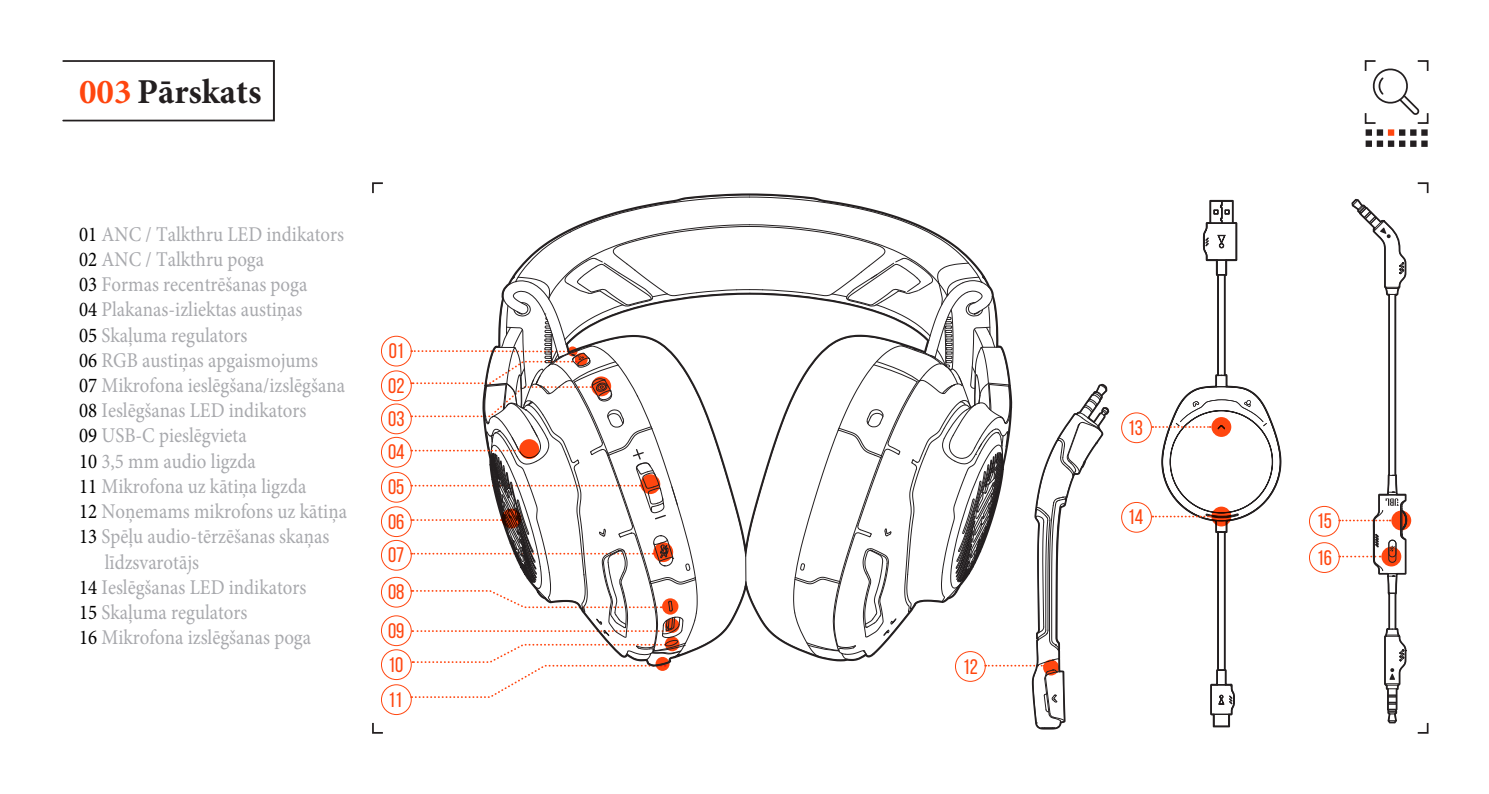
<style>
.page{position:relative;width:1489px;height:794px;background:#fff}
.page>*{position:absolute;margin:0;border:0;box-sizing:border-box;transform-origin:0 0}
.t1{font:700 35px "Minion Pro";color:#231f20}
.t2{font:21px "Minion Pro";color:#a8a9ad;scale:.9 1}
.t3{font:21px/33.9px "Bebas Neue";color:#ff460f}
.s1{color:#ff460f}
.s2{color:#000}
</style>
<div class="page">
<svg style="left:1202px;top:199px;width:80px;height:529px"></svg>
<svg style="left:1417px;top:182px;width:12px;height:12px"></svg>
<svg style="left:1417px;top:722px;width:12px;height:12px"></svg>
<svg style="left:372px;top:182px;width:11px;height:12px"></svg>
<svg style="left:372px;top:722px;width:11px;height:12px"></svg>
<div style="left:62px;top:60px;width:213px;height:61px;border:2px solid #231f20"></div>
<div style="left:381px;top:336px;width:30px;height:30px;border:1px solid #ff460f;border-radius:50%"></div>
<div style="left:381px;top:403px;width:30px;height:31px;border:1px solid #ff460f;border-radius:50%"></div>
<div style="left:381px;top:577px;width:30px;height:30px;border:1px solid #ff460f;border-radius:50%"></div>
<div style="left:381px;top:370px;width:30px;height:31px;border:1px solid #ff460f;border-radius:50%"></div>
<div style="left:381px;top:649px;width:30px;height:31px;border:1px solid #ff460f;border-radius:50%"></div>
<div style="left:381px;top:684px;width:30px;height:31px;border:1px solid #ff460f;border-radius:50%"></div>
<div style="left:381px;top:472px;width:30px;height:30px;border:1px solid #ff460f;border-radius:50%"></div>
<div style="left:381px;top:506px;width:30px;height:31px;border:1px solid #ff460f;border-radius:50%"></div>
<div style="left:381px;top:540px;width:30px;height:30px;border:1px solid #ff460f;border-radius:50%"></div>
<div style="left:381px;top:615px;width:30px;height:31px;border:1px solid #ff460f;border-radius:50%"></div>
<svg style="left:1364px;top:60px;width:65px;height:87px"></svg>
<div style="left:1121px;top:412px;width:30px;height:31px;border:1px solid #ff460f;border-radius:50%"></div>
<div style="left:1121px;top:502px;width:30px;height:30px;border:1px solid #ff460f;border-radius:50%"></div>
<svg style="left:1152px;top:375px;width:128px;height:158px"></svg>
<div style="left:381px;top:437px;width:30px;height:30px;border:1px solid #ff460f;border-radius:50%"></div>
<svg style="left:411px;top:194px;width:699px;height:536px"></svg>
<svg style="left:519px;top:439px;width:20px;height:20px"></svg>
<div style="left:1308px;top:506px;width:31px;height:30px;border:1px solid #ff460f;border-radius:50%"></div>
<svg style="left:1391px;top:510px;width:19px;height:20px"></svg>
<div style="left:1308px;top:542px;width:31px;height:31px;border:1px solid #ff460f;border-radius:50%"></div>
<svg style="left:1338px;top:198px;width:69px;height:526px"></svg>
<p class="t1" style="left:79px;top:67px;width:184px"><span class="s1">003</span> Pārskats</p>
<p class="t2" style="left:79px;top:220px;width:296px"><span class="s2">01</span> ANC / Talkthru LED indikators</p>
<p class="t2" style="left:79px;top:245px;width:207px"><span class="s2">02</span> ANC / Talkthru poga</p>
<p class="t2" style="left:79px;top:270px;width:255px"><span class="s2">03</span> Formas recentrēšanas poga</p>
<p class="t2" style="left:79px;top:296px;width:250px"><span class="s2">04</span> Plakanas-izliektas austiņas</p>
<p class="t2" style="left:79px;top:321px;width:189px"><span class="s2">05</span> Skaļuma regulators</p>
<p class="t2" style="left:79px;top:346px;width:267px"><span class="s2">06</span> RGB austiņas apgaismojums</p>
<p class="t2" style="left:79px;top:371px;width:297px"><span class="s2">07</span> Mikrofona ieslēgšana/izslēgšana</p>
<p class="t2" style="left:79px;top:396px;width:254px"><span class="s2">08</span> Ieslēgšanas LED indikators</p>
<p class="t2" style="left:79px;top:422px;width:188px"><span class="s2">09</span> USB-C pieslēgvieta</p>
<p class="t2" style="left:79px;top:447px;width:198px"><span class="s2">10</span> 3,5 mm audio ligzda</p>
<p class="t2" style="left:79px;top:472px;width:254px"><span class="s2">11</span> Mikrofona uz kātiņa ligzda</p>
<p class="t2" style="left:79px;top:497px;width:299px"><span class="s2">12</span> Noņemams mikrofons uz kātiņa</p>
<p class="t2" style="left:79px;top:522px;width:280px"><span class="s2">13</span> Spēļu audio-tērzēšanas skaņas</p>
<p class="t2" style="left:105px;top:548px;width:106px">līdzsvarotājs</p>
<p class="t2" style="left:79px;top:573px;width:254px"><span class="s2">14</span> Ieslēgšanas LED indikators</p>
<p class="t2" style="left:79px;top:598px;width:189px"><span class="s2">15</span> Skaļuma regulators</p>
<p class="t2" style="left:79px;top:623px;width:259px"><span class="s2">16</span> Mikrofona izslēgšanas poga</p>
<p class="t3" style="left:389px;top:334px;width:17px">01</p>
<p class="t3" style="left:388px;top:368px;width:18px">02</p>
<p class="t3" style="left:388px;top:401px;width:18px">03</p>
<p class="t3" style="left:388px;top:435px;width:18px">04</p>
<p class="t3" style="left:388px;top:470px;width:18px;text-align:justify">05<br>06<br>07</p>
<p class="t3" style="left:388px;top:575px;width:18px">08</p>
<p class="t3" style="left:388px;top:613px;width:18px">09</p>
<p class="t3" style="left:388px;top:647px;width:17px;line-height:35px">10<br>11</p>
<p class="t3" style="left:962px;top:649px;width:17px">12</p>
<p class="t3" style="left:1127px;top:410px;width:17px">13</p>
<p class="t3" style="left:1127px;top:500px;width:17px">14</p>
<p class="t3" style="left:1316px;top:503px;width:17px;line-height:36.4px">15<br>16</p>
</div>
